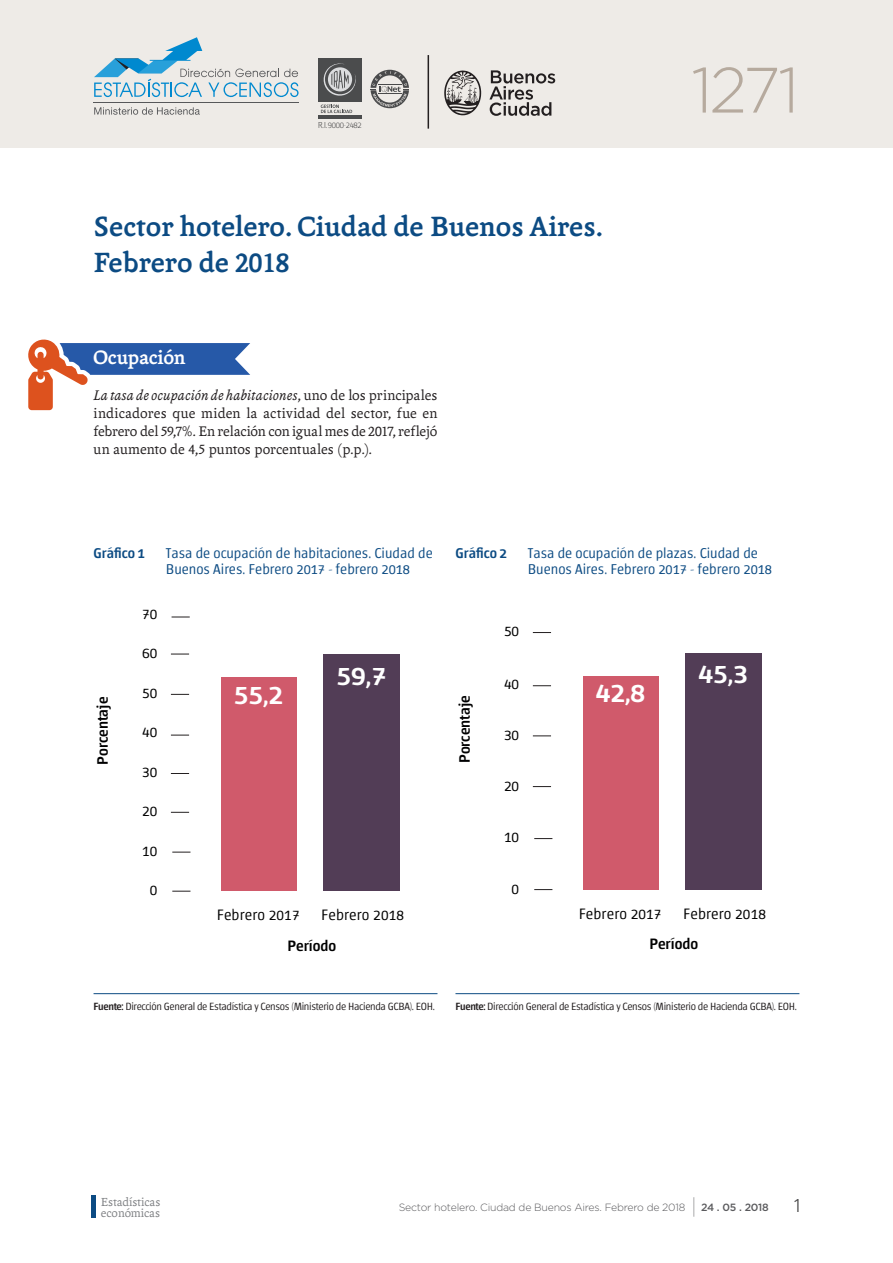
<style>
.page{position:relative;width:893px;height:1263px;background:#fff}
.page>*{position:absolute;margin:0;border:0;box-sizing:border-box;transform-origin:0 0}
.t1{font:300 64.05px "Gotham";color:#b6aa9e}
.Título_informe{font:700 30px/36px "Andralis ND Os F";color:#0c4b83}
.t2{font:500 27.9px "Chaco";color:#fff}
.Tema{font:700 21px "Andralis ND Os F";letter-spacing:-.015em;color:#fff}
.t3{font:300 18px "Zurich BT";color:#3e3e3f}
.t4{font:300 15.15px "Chaco";letter-spacing:.01em;color:#000001}
.t5{font:500 15.15px "Chaco";color:#000001}
.Texto_general{font:15px/18px "Andralis ND Os F";color:#231f20;text-align:justify}
.Titulos{font:300 14.25px/15.8px "Chaco";color:#0c4b83}
.Titulos-2{font:500 14.25px "Chaco";color:#0c4b83}
.t6{font:12.6px/10.8px "Andralis ND Os F";color:#808285}
.Fuente{font:300 10.5px "Chaco";letter-spacing:-.03em;color:#231f20}
.t7{font:300 10.5px "Gotham";letter-spacing:-.02em;color:#5a5a5d}
.t8{font:100 8.7px "Chaco";letter-spacing:-.05em;color:#3e3e3f}
.s1{font-family:"Andralis NDSC"}
.s2{font-style:italic}
.s3{font-weight:500}
.s4{font-size:21px}
</style>
<div class="page">
<div style="left:91px;top:1195px;width:5px;height:23px;background:#0c4b83"></div>
<svg style="left:28px;top:339px;width:222px;height:72px"></svg>
<div style="left:0;top:0;width:893px;height:148px;background:#eeebe7"></div>
<hr style="left:94px;top:993px;width:343px;height:1px;background:#0c4b83">
<div style="left:323px;top:654px;width:77px;height:237px;background:#523d56"></div>
<div style="left:222px;top:678px;width:75px;height:213px;background:#d05a6b"></div>
<svg style="left:172px;top:852px;width:18px;height:1px"></svg>
<svg style="left:172px;top:891px;width:18px;height:1px"></svg>
<svg style="left:171px;top:812px;width:18px;height:1px"></svg>
<svg style="left:171px;top:773px;width:18px;height:1px"></svg>
<svg style="left:171px;top:735px;width:18px;height:1px"></svg>
<svg style="left:171px;top:694px;width:18px;height:1px"></svg>
<svg style="left:171px;top:654px;width:18px;height:1px"></svg>
<svg style="left:172px;top:617px;width:18px;height:1px"></svg>
<hr style="left:455px;top:993px;width:344px;height:1px;background:#0c4b83">
<div style="left:685px;top:653px;width:77px;height:236px;background:#523d56"></div>
<div style="left:584px;top:676px;width:75px;height:214px;background:#d05a6b"></div>
<svg style="left:534px;top:838px;width:18px;height:1px"></svg>
<svg style="left:534px;top:889px;width:18px;height:1px"></svg>
<svg style="left:533px;top:786px;width:18px;height:1px"></svg>
<svg style="left:533px;top:735px;width:18px;height:1px"></svg>
<svg style="left:533px;top:685px;width:18px;height:1px"></svg>
<svg style="left:533px;top:632px;width:18px;height:1px"></svg>
<svg style="left:370px;top:70px;width:39px;height:38px"></svg>
<hr style="left:94px;top:102px;width:205px;height:1px;background:#57585a">
<svg style="left:94px;top:107px;width:106px;height:8px"></svg>
<svg style="left:94px;top:37px;width:205px;height:60px"></svg>
<div style="left:318px;top:58px;width:44px;height:44px;background:#4b4c4d"></div>
<hr style="left:318px;top:115px;width:44px;height:4px;background:#4b4c4d">
<svg style="left:323px;top:63px;width:33px;height:33px"></svg>
<svg style="left:321px;top:105px;width:31px;height:8px"></svg>
<svg style="left:489px;top:70px;width:66px;height:46px"></svg>
<svg style="left:444px;top:71px;width:37px;height:44px"></svg>
<hr style="left:428px;top:55px;width:1px;height:74px;background:#231f20">
<p class="t8" style="left:318px;top:121px;width:45px">R.I. 9000-2482</p>
<p class="Título_informe" style="left:94px;top:209px;width:510px">Sector hotelero. Ciudad de Buenos Aires.<br>Febrero de <span class="s1">2018</span></p>
<p class="Tema" style="left:94px;top:346px;width:93px">Ocupación</p>
<p class="Texto_general" style="left:94px;top:386px;width:345px"><span class="s2">La tasa de ocupación de habitaciones</span>, uno de los principales indicadores que miden la actividad del sector, fue en febrero del <span class="s1">59</span>,<span class="s1">7</span>%. En relación con igual mes de <span class="s1">2017</span>, reflejó un aumento de <span class="s1">4</span>,<span class="s1">5</span> puntos porcentuales (p.p.).</p>
<p class="t1" style="left:691px;top:49px;width:110px">1271</p>
<p class="Titulos-2" style="left:94px;top:547px;width:53px">Gráfico 1</p>
<p class="Titulos" style="left:166px;top:546px;width:268px">Tasa de ocupación de habitaciones. Ciudad de<br>Buenos Aires. Febrero 2017 - febrero 2018</p>
<p class="t4" style="left:142px;top:607px;width:17px">70</p>
<p class="t5" style="left:96px;top:765px;width:69px;rotate:-90deg">Porcentaje</p>
<p class="t4" style="left:142px;top:646px;width:17px">60</p>
<p class="t4" style="left:142px;top:686px;width:17px">50</p>
<p class="t4" style="left:142px;top:725px;width:17px">40</p>
<p class="t4" style="left:142px;top:765px;width:17px">30</p>
<p class="t4" style="left:142px;top:804px;width:17px">20</p>
<p class="t4" style="left:142px;top:844px;width:17px">10</p>
<p class="t4" style="left:150px;top:883px;width:9px">0</p>
<p class="t2" style="left:234px;top:681px;width:51px">55,2</p>
<p class="t2" style="left:336px;top:662px;width:51px">59,7</p>
<p class="t4" style="left:217px;top:908px;width:84px">Febrero 2017</p>
<p class="t4" style="left:321px;top:908px;width:84px">Febrero 2018</p>
<p class="t5" style="left:287px;top:938px;width:50px">Período</p>
<p class="Fuente" style="left:94px;top:1001px;width:343px"><span class="s3">Fuente:</span> Dirección General de Estadística y Censos (Ministerio de Hacienda GCBA). EOH.</p>
<p class="Titulos-2" style="left:455px;top:547px;width:53px">Gráfico 2</p>
<p class="Titulos" style="left:528px;top:546px;width:246px">Tasa de ocupación de plazas. Ciudad de<br>Buenos Aires. Febrero 2017 - febrero 2018</p>
<p class="t5" style="left:458px;top:763px;width:69px;rotate:-90deg">Porcentaje</p>
<p class="t4" style="left:504px;top:624px;width:17px">50</p>
<p class="t4" style="left:504px;top:677px;width:17px">40</p>
<p class="t4" style="left:504px;top:728px;width:17px">30</p>
<p class="t4" style="left:504px;top:778px;width:17px">20</p>
<p class="t4" style="left:504px;top:830px;width:17px">10</p>
<p class="t4" style="left:512px;top:882px;width:9px">0</p>
<p class="t2" style="left:596px;top:680px;width:51px">42,8</p>
<p class="t2" style="left:698px;top:661px;width:51px">45,3</p>
<p class="t4" style="left:579px;top:907px;width:84px">Febrero 2017</p>
<p class="t4" style="left:683px;top:907px;width:84px">Febrero 2018</p>
<p class="t5" style="left:649px;top:937px;width:50px">Período</p>
<p class="Fuente" style="left:455px;top:1001px;width:343px"><span class="s3">Fuente:</span> Dirección General de Estadística y Censos (Ministerio de Hacienda GCBA). EOH.</p>
<p class="t6" style="left:101px;top:1196px;width:61px">Estadísticas económicas</p>
<p class="t7" style="left:399px;top:1200px;width:372px">Sector hotelero. Ciudad de Buenos Aires. Febrero de 2018 <span class="s4">|</span> <span class="s3">24 . 05 . 2018</span></p>
<p class="t3" style="left:792px;top:1194px;width:11px">1</p>
</div>
